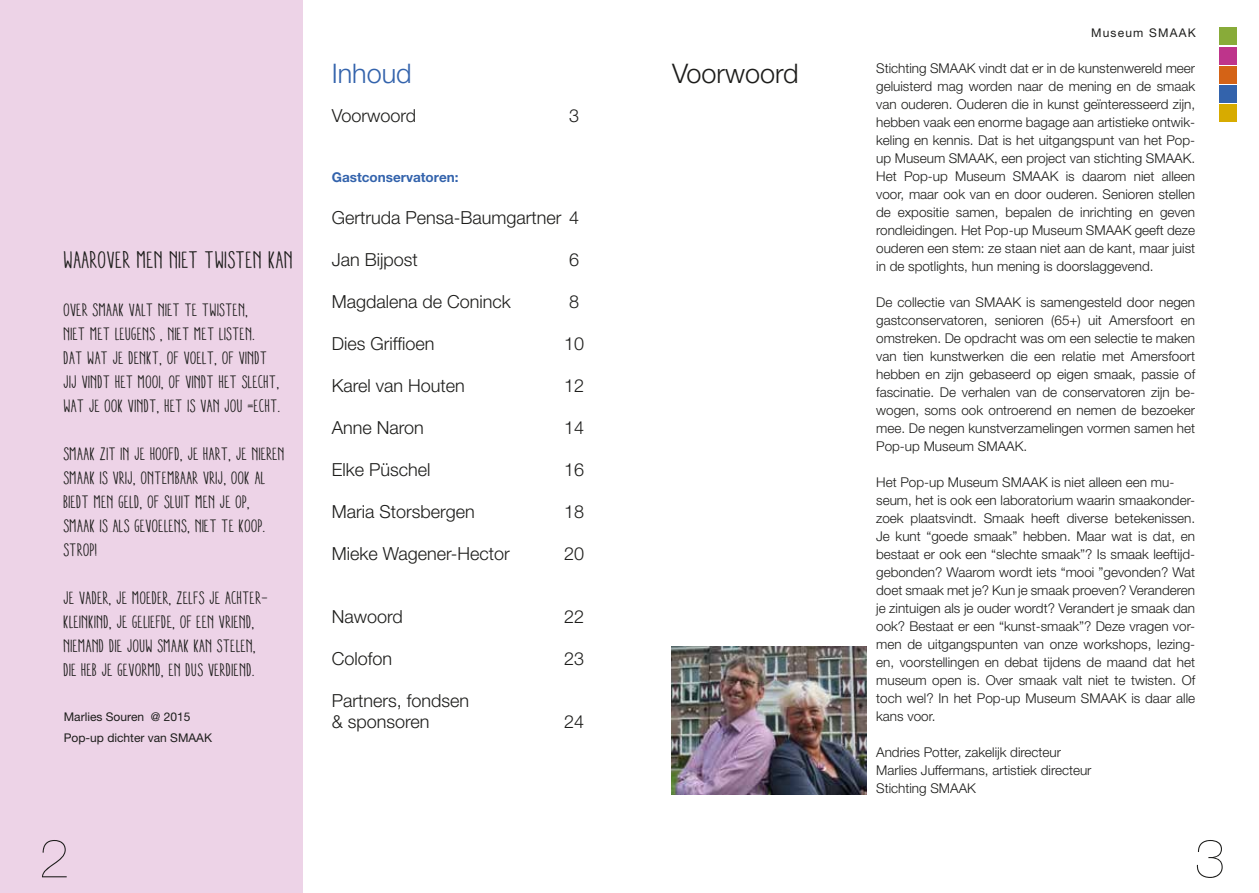
<style>
.page{position:relative;width:1259px;height:893px;background:#fff}
.page>*{position:absolute;margin:0;border:0;box-sizing:border-box;transform-origin:0 0}
.t1{font:200 54px "Helvetica Neue LT Pro";color:#1d1d1b}
.t2{font:300 27px "Helvetica Neue LT Pro";color:#1d1d1b}
.t3{font:300 27px "Helvetica Neue LT Pro";color:#3363ac}
.t4{font:condensed 24px "Aracne";color:#1d1d1b}
.t5{font:condensed 18px/24px "Aracne";color:#1d1d1b}
.t6{font:300 18px/21px "Helvetica Neue LT Pro";color:#1d1d1b}
.t7{font:300 13.5px/18px "Helvetica Neue LT Pro";color:#1d1d1b;text-align:justify}
.t8{font:700 13.5px "Helvetica Neue LT Pro";color:#3363ac}
.t9{font:12px/21px "Helvetica Neue LT Pro";color:#1d1d1b}
.t10{font:12px "Helvetica Neue LT Pro";letter-spacing:.1em;color:#1d1d1b}
</style>
<div class="page">
<div style="left:0;top:0;width:303px;height:893px;background:#edd3e7"></div>
<div style="left:1219px;top:28px;width:18px;height:17px;background:#88ab39"></div>
<div style="left:1219px;top:47px;width:18px;height:17px;background:#be348b"></div>
<div style="left:1219px;top:66px;width:18px;height:17px;background:#d46316"></div>
<div style="left:1219px;top:85px;width:18px;height:18px;background:#3363ac"></div>
<div style="left:1219px;top:104px;width:18px;height:18px;background:#d7ab00"></div>
<img style="left:671px;top:646px;width:195px;height:148px">
<h3 class="t4" style="left:64px;top:247px;width:231px">WAAROVER MEN NIET TWISTEN KAN</h3>
<h3 class="t5" style="left:64px;top:298px;width:218px">OVER SMAAK VALT NIET TE TWISTEN,<br>NIET MET LEUGENS , NIET MET LISTEN.<br>DAT WAT JE DENKT, OF VOELT, OF VINDT JIJ VINDT HET MOOI, OF VINDT HET SLECHT, WAT JE OOK VINDT, HET IS VAN JOU =ECHT.</h3>
<h3 class="t5" style="left:64px;top:442px;width:223px">SMAAK ZIT IN JE HOOFD, JE HART, JE NIEREN<br>SMAAK IS VRIJ, ONTEMBAAR VRIJ, OOK AL<br>BIEDT MEN GELD, OF SLUIT MEN JE OP,<br>SMAAK IS ALS GEVOELENS, NIET TE KOOP.<br>STROP!</h3>
<h3 class="t5" style="left:64px;top:586px;width:205px">JE VADER, JE MOEDER, ZELFS JE ACHTER-KLEINKIND, JE GELIEFDE, OF EEN VRIEND, NIEMAND DIE JOUW SMAAK KAN STELEN, DIE HEB JE GEVORMD, EN DUS VERDIEND.</h3>
<p class="t9" style="left:64px;top:706px;width:150px">Marlies Souren @ 2015<br>Pop-up dichter van SMAAK</p>
<h2 class="t3" style="left:332px;top:57px;width:82px">Inhoud</h2>
<h2 class="t2" style="left:672px;top:57px;width:128px">Voorwoord</h2>
<h3 class="t6" style="left:332px;top:105px;width:86px">Voorwoord</h3>
<h3 class="t6" style="left:569px;top:105px;width:12px">3</h3>
<p class="t8" style="left:332px;top:169px;width:128px">Gastconservatoren:</p>
<h3 class="t6" style="left:332px;top:207px;width:249px">Gertruda Pensa-Baumgartner 4</h3>
<h3 class="t6" style="left:332px;top:249px;width:88px">Jan Bijpost</h3>
<h3 class="t6" style="left:569px;top:249px;width:12px">6</h3>
<h3 class="t6" style="left:332px;top:291px;width:181px">Magdalena de Coninck</h3>
<h3 class="t6" style="left:569px;top:291px;width:12px">8</h3>
<h3 class="t6" style="left:332px;top:333px;width:104px">Dies Griffioen</h3>
<h3 class="t6" style="left:564px;top:333px;width:22px">10</h3>
<h3 class="t6" style="left:332px;top:375px;width:135px">Karel van Houten</h3>
<h3 class="t6" style="left:564px;top:375px;width:22px">12</h3>
<h3 class="t6" style="left:332px;top:417px;width:94px">Anne Naron</h3>
<h3 class="t6" style="left:564px;top:417px;width:22px">14</h3>
<h3 class="t6" style="left:332px;top:459px;width:100px">Elke Püschel</h3>
<h3 class="t6" style="left:564px;top:459px;width:22px">16</h3>
<h3 class="t6" style="left:332px;top:501px;width:145px">Maria Storsbergen</h3>
<h3 class="t6" style="left:564px;top:501px;width:22px">18</h3>
<h3 class="t6" style="left:332px;top:543px;width:180px">Mieke Wagener-Hector</h3>
<h3 class="t6" style="left:564px;top:543px;width:22px">20</h3>
<h3 class="t6" style="left:332px;top:606px;width:73px">Nawoord</h3>
<h3 class="t6" style="left:564px;top:606px;width:22px">22</h3>
<h3 class="t6" style="left:332px;top:648px;width:62px">Colofon</h3>
<h3 class="t6" style="left:564px;top:648px;width:22px">23</h3>
<h3 class="t6" style="left:332px;top:690px;width:139px">Partners, fondsen &amp; sponsoren</h3>
<h3 class="t6" style="left:564px;top:711px;width:22px">24</h3>
<p class="t10" style="left:1091px;top:26px;width:106px">Museum SMAAK</p>
<p class="t7" style="left:876px;top:59px;width:320px">Stichting SMAAK vindt dat er in de kunstenwereld meer geluisterd mag worden naar de mening en de smaak van ouderen. Ouderen die in kunst geïnteresseerd zijn, hebben vaak een enorme bagage aan artistieke ontwik&shy;keling en kennis. Dat is het uitgangspunt van het Pop&shy;up Museum SMAAK, een project van stichting SMAAK.<br>Het Pop-up Museum SMAAK is daarom niet alleen voor, maar ook van en door ouderen. Senioren stellen de expositie samen, bepalen de inrichting en geven rondleidingen. Het Pop-up Museum SMAAK geeft deze ouderen een stem: ze staan niet aan de kant, maar juist in de spotlights, hun mening is doorslaggevend.</p>
<p class="t7" style="left:876px;top:293px;width:320px">De collectie van SMAAK is samengesteld door negen gastconservatoren, senioren (65+) uit Amersfoort en omstreken. De opdracht was om een selectie te maken van tien kunstwerken die een relatie met Amersfoort hebben en zijn gebaseerd op eigen smaak, passie of fascinatie. De verhalen van de conservatoren zijn be&shy;wogen, soms ook ontroerend en nemen de bezoeker mee. De negen kunstverzamelingen vormen samen het Pop-up Museum SMAAK.</p>
<p class="t7" style="left:876px;top:473px;width:320px;text-align:left">Het Pop-up Museum SMAAK is niet alleen een mu&shy;seum, het is ook een laboratorium waarin smaakonder&shy;zoek plaatsvindt. Smaak heeft diverse betekenissen.<br>Je kunt “goede smaak” hebben. Maar wat is dat, en bestaat er ook een “slechte smaak”? Is smaak leeftijd&shy;gebonden? Waarom wordt iets “mooi ”gevonden? Wat doet smaak met je? Kun je smaak proeven? Veranderen je zintuigen als je ouder wordt? Verandert je smaak dan ook? Bestaat er een “kunst-smaak”? Deze vragen vor&shy;men de uitgangspunten van onze workshops, lezing&shy;en, voorstellingen en debat tijdens de maand dat het museum open is. Over smaak valt niet te twisten. Of toch wel? In het Pop-up Museum SMAAK is daar alle kans voor.</p>
<p class="t7" style="left:876px;top:743px;width:217px;text-align:left">Andries Potter, zakelijk directeur<br>Marlies Juffermans, artistiek directeur<br>Stichting SMAAK</p>
<h1 class="t1" style="left:39px;top:827px;width:32px">2</h1>
<h1 class="t1" style="left:1194px;top:827px;width:32px">3</h1>
</div>
